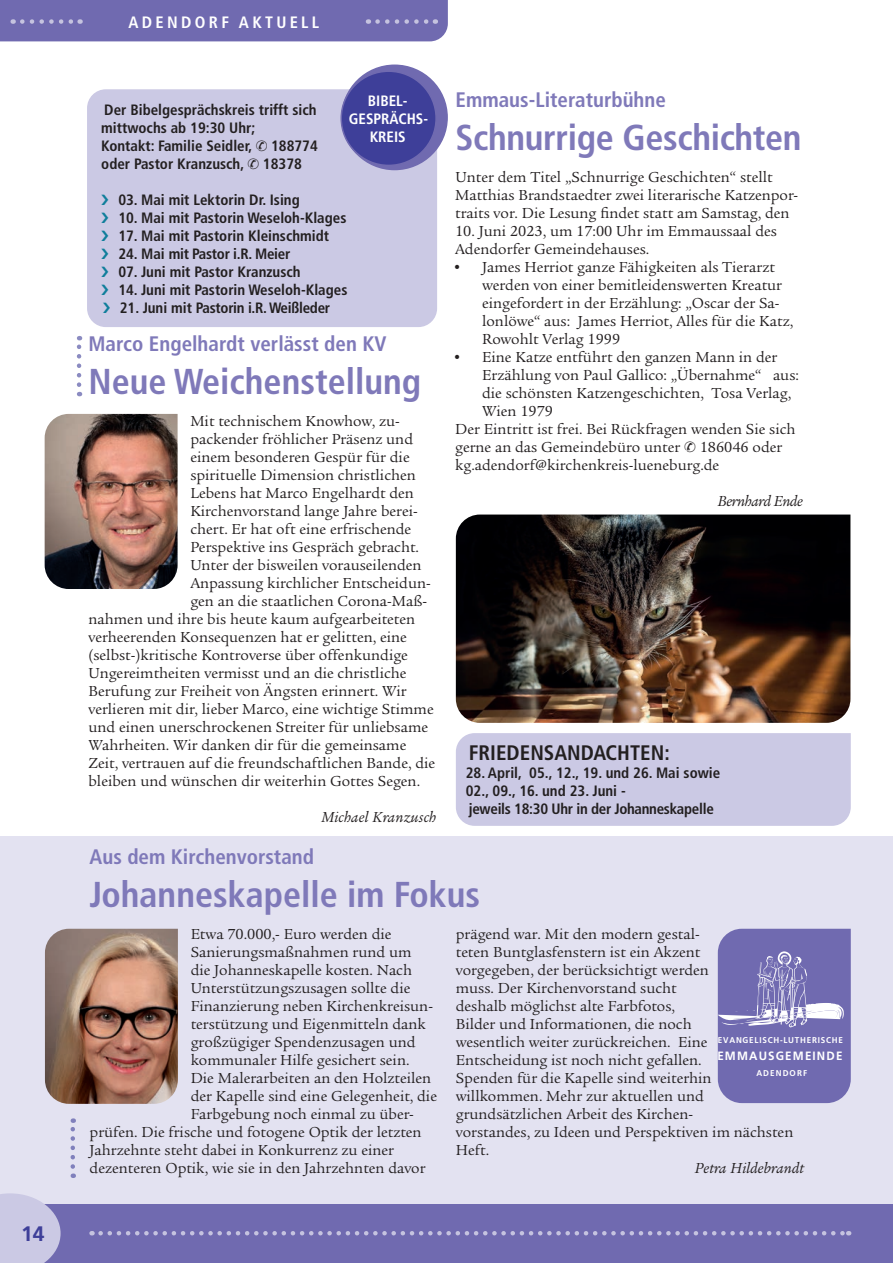
<style>
.page{position:relative;width:893px;height:1263px;background:#fff}
.page>*{position:absolute;margin:0;border:0;box-sizing:border-box;transform-origin:0 0}
.t1{font:700 condensed 36px "Frutiger LT Std";color:#7f79b9}
.t2{font:700 condensed 21px "Frutiger LT Std";color:#7f79b9}
.t3{font:700 condensed 21px "Frutiger LT Std";color:#231f20}
.t4{font:700 21px "Frutiger";color:#3e3f99}
.t5{font:700 condensed 16.5px "Frutiger LT Std";letter-spacing:.2em;color:#fff}
.t6{font:15px/18px "Legacy Serif";color:#231f20}
.t7{font:700 condensed 15px/18px "Frutiger LT Std";color:#231f20}
.t8{font:700 condensed 15px/18px "Frutiger LT Std";letter-spacing:-.02em;color:#231f20}
.t9{font:italic 15px "Legacy Serif";letter-spacing:.01em;color:#231f20}
.t10{font:700 condensed 15px/18px "Frutiger LT Std";color:#fff;text-align:center}
.t11{font:italic 15px "Legacy Serif";letter-spacing:-.03em;color:#231f20}
.t12{font:700 12px "Frutiger";letter-spacing:.1em;color:#fff;scale:.96 1}
.t13{font:700 8.4px "Frutiger";letter-spacing:.095em;color:#fff;scale:.96 1}
.t14{font:700 8.4px "Frutiger";letter-spacing:.13em;color:#fff;scale:.96 1}
</style>
<div class="page">
<div style="left:0;top:836px;width:893px;height:427px;background:#e3e2f1"></div>
<div style="left:1px;top:1204px;width:892px;height:59px;background:#706ab0"></div>
<svg style="left:101px;top:1231px;width:748px;height:4px"></svg>
<svg style="left:718px;top:929px;width:133px;height:174px;background:#7c77b6"></svg>
<img style="left:45px;top:929px;width:133px;height:175px">
<svg style="left:71px;top:1118px;width:4px;height:48px"></svg>
<div style="left:87px;top:89px;width:351px;height:238px;background:#cbc9e4"></div>
<div style="left:342px;top:65px;width:105px;height:105px;background:#706ab0;border-radius:50%"></div>
<div style="left:341px;top:71px;width:95px;height:94px;background:#3e3f99;border-radius:50%"></div>
<div style="left:340px;top:70px;width:97px;height:96px;border:2px solid #706ab0;border-radius:50%"></div>
<img style="left:456px;top:514px;width:394px;height:209px">
<svg style="left:77px;top:336px;width:4px;height:49px"></svg>
<img style="left:45px;top:414px;width:133px;height:175px">
<div style="left:456px;top:733px;width:395px;height:93px;background:#cbc9e4"></div>
<div style="left:0;top:0;width:448px;height:41px;background:#706ab0"></div>
<svg style="left:0;top:1193px;width:61px;height:70px;background:#c5c3e1"></svg>
<svg style="left:256px;top:140px;width:11px;height:11px"></svg>
<svg style="left:248px;top:158px;width:11px;height:11px"></svg>
<svg style="left:102px;top:194px;width:7px;height:11px"></svg>
<svg style="left:102px;top:212px;width:7px;height:11px"></svg>
<svg style="left:102px;top:230px;width:7px;height:11px"></svg>
<svg style="left:102px;top:248px;width:7px;height:11px"></svg>
<svg style="left:102px;top:266px;width:7px;height:11px"></svg>
<svg style="left:102px;top:284px;width:7px;height:11px"></svg>
<svg style="left:103px;top:302px;width:7px;height:11px"></svg>
<h2 class="t4" style="left:21px;top:1222px;width:25px">14</h2>
<p class="t5" style="left:129px;top:12px;width:192px">ADENDORF AKTUELL</p>
<p class="t10" style="left:349px;top:92px;width:81px">BIBEL-<br>GESPRÄCHS-<br>KREIS</p>
<p class="t7" style="left:101px;top:101px;width:218px">Der Bibelgesprächskreis trifft sich mittwochs ab 19:30 Uhr;<br>Kontakt: Familie Seidler, 188774 oder Pastor Kranzusch, 18378</p>
<p class="t7" style="left:118px;top:191px;width:183px">03. Mai mit Lektorin Dr. Ising</p>
<p class="t7" style="left:118px;top:209px;width:230px">10. Mai mit Pastorin Weseloh-Klages</p>
<p class="t7" style="left:118px;top:227px;width:212px">17. Mai mit Pastorin Kleinschmidt</p>
<p class="t8" style="left:118px;top:245px;width:173px">24. Mai mit Pastor i.R. Meier</p>
<p class="t7" style="left:118px;top:263px;width:184px">07. Juni mit Pastor Kranzusch</p>
<p class="t7" style="left:118px;top:281px;width:231px">14. Juni mit Pastorin Weseloh-Klages</p>
<p class="t8" style="left:120px;top:299px;width:212px">21. Juni mit Pastorin i.R. Weißleder</p>
<h2 class="t2" style="left:88px;top:331px;width:299px">Marco Engelhardt verlässt den KV</h2>
<h1 class="t1" style="left:88px;top:360px;width:334px">Neue Weichenstellung</h1>
<p class="t6" style="left:190px;top:412px;width:211px">Mit technischem Knowhow, zu-</p>
<p class="t6" style="left:190px;top:430px;width:224px">packender fröhlicher Präsenz und</p>
<p class="t6" style="left:190px;top:448px;width:221px">einem besonderen Gespür für die</p>
<p class="t6" style="left:190px;top:466px;width:227px">spirituelle Dimension christlichen</p>
<p class="t6" style="left:190px;top:484px;width:225px">Lebens hat Marco Engelhardt den</p>
<p class="t6" style="left:190px;top:502px;width:229px">Kirchenvorstand lange Jahre berei-</p>
<p class="t6" style="left:190px;top:520px;width:222px">chert. Er hat oft eine erfrischende</p>
<p class="t6" style="left:190px;top:538px;width:230px">Perspektive ins Gespräch gebracht.</p>
<p class="t6" style="left:190px;top:556px;width:233px">Unter der bisweilen vorauseilenden</p>
<p class="t6" style="left:190px;top:574px;width:242px">Anpassung kirchlicher Entscheidun-</p>
<p class="t6" style="left:190px;top:592px;width:238px">gen an die staatlichen Corona-Maß-</p>
<p class="t6" style="left:88px;top:610px;width:328px">nahmen und ihre bis heute kaum aufgearbeiteten</p>
<p class="t6" style="left:88px;top:628px;width:320px">verheerenden Konsequenzen hat er gelitten, eine</p>
<p class="t6" style="left:88px;top:646px;width:321px">(selbst-)kritische Kontroverse über offenkundige</p>
<p class="t6" style="left:88px;top:664px;width:319px">Ungereimtheiten vermisst und an die christliche</p>
<p class="t6" style="left:88px;top:682px;width:320px">Berufung zur Freiheit von Ängsten erinnert. Wir</p>
<p class="t6" style="left:88px;top:700px;width:347px">verlieren mit dir, lieber Marco, eine wichtige Stimme</p>
<p class="t6" style="left:88px;top:718px;width:341px">und einen unerschrockenen Streiter für unliebsame</p>
<p class="t6" style="left:88px;top:736px;width:319px">Wahrheiten. Wir danken dir für die gemeinsame</p>
<p class="t6" style="left:88px;top:754px;width:348px">Zeit, vertrauen auf die freundschaftlichen Bande, die</p>
<p class="t6" style="left:88px;top:772px;width:333px">bleiben und wünschen dir weiterhin Gottes Segen.</p>
<p class="t9" style="left:321px;top:808px;width:116px">Michael Kranzusch</p>
<h2 class="t2" style="left:456px;top:87px;width:212px">Emmaus-Literaturbühne</h2>
<h1 class="t1" style="left:456px;top:116px;width:347px">Schnurrige Geschichten</h1>
<p class="t6" style="left:455px;top:169px;width:345px">Unter dem Titel „Schnurrige Geschichten“ stellt<br>Matthias Brandstaedter zwei literarische Katzenpor&shy;traits vor. Die Lesung findet statt am Samstag, den</p>
<p class="t6" style="left:455px;top:223px;width:323px">10. Juni 2023, um 17:00 Uhr im Emmaussaal des<br>Adendorfer Gemeindehauses.</p>
<p class="t6" style="left:482px;top:259px;width:313px;text-indent:-27px">• James Herriot ganze Fähigkeiten als Tierarzt werden von einer bemitleidenswerten Kreatur eingefordert in der Erzählung: „Oscar der Sa&shy;lonlöwe“ aus: James Herriot, Alles für die Katz, Rowohlt Verlag 1999</p>
<p class="t6" style="left:455px;top:349px;width:324px">• Eine Katze entführt den ganzen Mann in der</p>
<p class="t6" style="left:482px;top:367px;width:318px">Erzählung von Paul Gallico: „Übernahme“ aus:</p>
<p class="t6" style="left:482px;top:385px;width:311px">die schönsten Katzengeschichten, Tosa Verlag,</p>
<p class="t6" style="left:482px;top:403px;width:72px">Wien 1979</p>
<p class="t6" style="left:455px;top:421px;width:342px">Der Eintritt ist frei. Bei Rückfragen wenden Sie sich</p>
<p class="t6" style="left:455px;top:439px;width:227px">gerne an das Gemeindebüro unter</p>
<p class="t6" style="left:455px;top:439px;width:329px;text-indent:245px">186046 oder kg.adendorf@kirchenkreis-lueneburg.de</p>
<p class="t11" style="left:718px;top:492px;width:87px">Bernhard Ende</p>
<h2 class="t3" style="left:469px;top:741px;width:202px">FRIEDENSANDACHTEN:</h2>
<p class="t8" style="left:466px;top:764px;width:256px">28. April, 05., 12., 19. und 26. Mai sowie<br>02., 09., 16. und 23. Juni -<br>jeweils 18:30 Uhr in der Johanneskapelle</p>
<h2 class="t2" style="left:90px;top:844px;width:226px">Aus dem Kirchenvorstand</h2>
<h1 class="t1" style="left:90px;top:873px;width:392px">Johanneskapelle im Fokus</h1>
<p class="t6" style="left:191px;top:926px;width:202px">Etwa 70.000,- Euro werden die</p>
<p class="t6" style="left:191px;top:944px;width:222px">Sanierungsmaßnahmen rund um</p>
<p class="t6" style="left:191px;top:962px;width:223px">die Johanneskapelle kosten. Nach</p>
<p class="t6" style="left:191px;top:980px;width:221px">Unterstützungszusagen sollte die</p>
<p class="t6" style="left:191px;top:998px;width:244px">Finanzierung neben Kirchenkreisun-</p>
<p class="t6" style="left:191px;top:1016px;width:237px">terstützung und Eigenmitteln dank</p>
<p class="t6" style="left:191px;top:1034px;width:226px">großzügiger Spendenzusagen und</p>
<p class="t6" style="left:191px;top:1052px;width:220px">kommunaler Hilfe gesichert sein.</p>
<p class="t6" style="left:191px;top:1070px;width:242px">Die Malerarbeiten an den Holzteilen</p>
<p class="t6" style="left:191px;top:1088px;width:248px">der Kapelle sind eine Gelegenheit, die</p>
<p class="t6" style="left:191px;top:1106px;width:225px">Farbgebung noch einmal zu über-</p>
<p class="t6" style="left:90px;top:1124px;width:334px">prüfen. Die frische und fotogene Optik der letzten</p>
<p class="t6" style="left:90px;top:1142px;width:306px">Jahrzehnte steht dabei in Konkurrenz zu einer</p>
<p class="t6" style="left:90px;top:1160px;width:337px">dezenteren Optik, wie sie in den Jahrzehnten davor</p>
<p class="t6" style="left:456px;top:926px;width:339px">prägend war. Mit den modern gestal-<br>teten Buntglasfenstern ist ein Akzent<br>vorgegeben, der berücksichtigt werden<br>muss. Der Kirchenvorstand sucht<br>deshalb möglichst alte Farbfotos,<br>Bilder und Informationen, die noch<br>wesentlich weiter zurückreichen. Eine Entscheidung ist noch nicht gefallen.<br>Spenden für die Kapelle sind weiterhin willkommen. Mehr zur aktuellen und grundsätzlichen Arbeit des Kirchen-<br>vorstandes, zu Ideen und Perspektiven im nächsten Heft.</p>
<p class="t9" style="left:695px;top:1159px;width:111px">Petra Hildebrandt</p>
<p class="t13" style="left:718px;top:1035px;width:132px">EVANGELISCH-LUTHERISCHE</p>
<p class="t12" style="left:717px;top:1049px;width:132px">EMMAUSGEMEINDE</p>
<p class="t14" style="left:756px;top:1068px;width:54px">ADENDORF</p>
</div>
